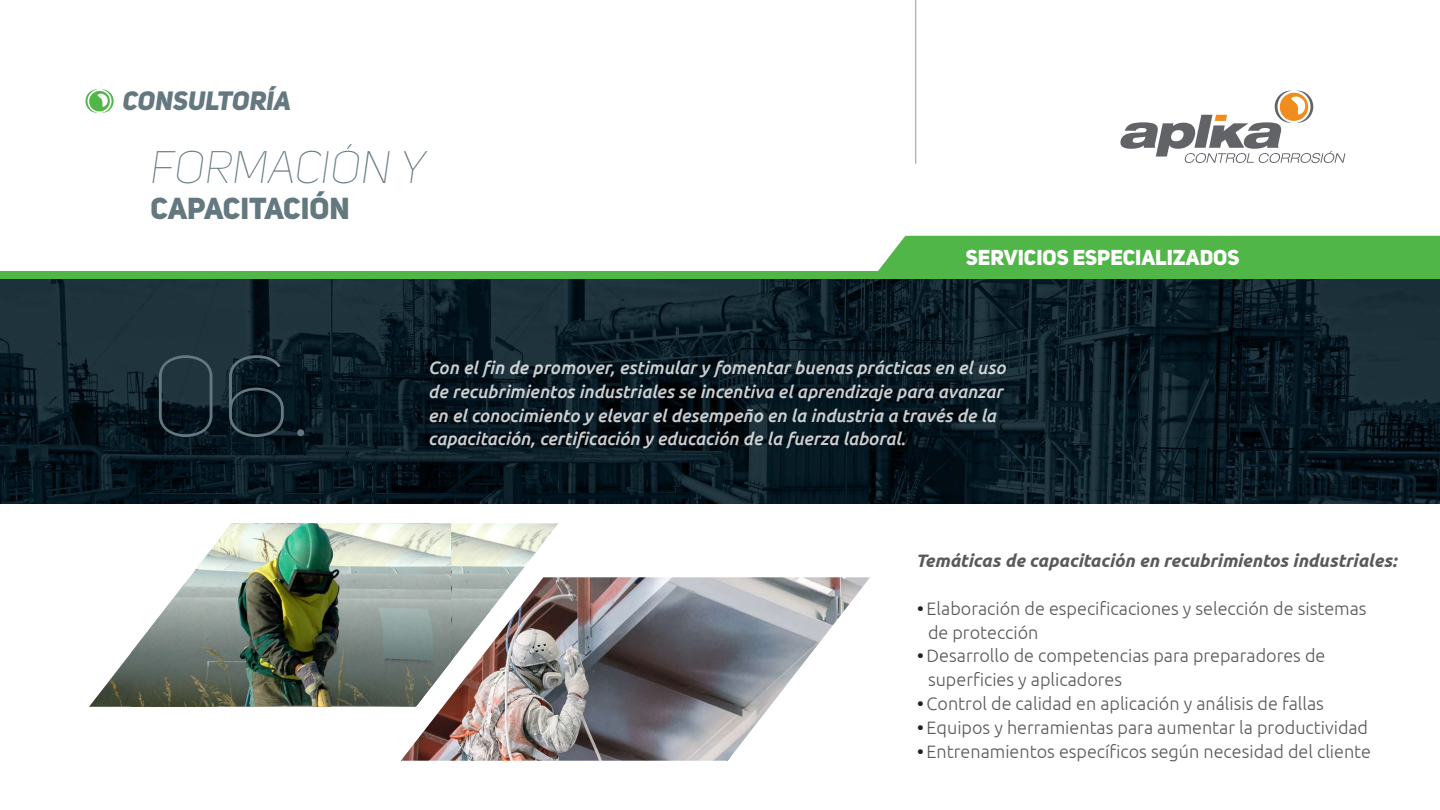
<style>
.page{position:relative;width:1440px;height:810px;background:#fff}
.page>*{position:absolute;margin:0;border:0;box-sizing:border-box;transform-origin:0 0}
.t1{font:112.27px "Uni Sans Thin CAPS";color:#647880}
.t2{font:45px "Uni Sans Thin Italic CAPS";color:#647880}
.t3{font:30px "Uni Sans Heavy CAPS";color:#647880}
.t4{font:26.25px "Uni Sans Heavy Italic CAPS";color:#647880}
.t5{font:21.3px "Uni Sans Heavy CAPS";color:#fff}
.t6{font:300 18px/23.8px "Ubuntu";color:#58595b}
.t7{font:italic 500 18px/23.8px "Ubuntu";color:rgb(255 255 255/.8)}
.t8{font:italic 700 18px "Ubuntu";color:#58595b}
.s1{font-weight:500;font-style:italic;color:#231f20}
</style>
<div class="page">
<img style="left:0;top:279px;width:1440px;height:225px">
<img style="left:451px;top:523px;width:107px;height:54px">
<img style="left:89px;top:523px;width:362px;height:184px">
<img style="left:401px;top:577px;width:469px;height:184px">
<hr style="left:915px;top:0;width:1px;height:164px;background:#a1a3a6">
<svg style="left:1120px;top:91px;width:225px;height:72px"></svg>
<svg style="left:85px;top:89px;width:29px;height:24px"></svg>
<div style="left:878px;top:236px;width:562px;height:35px;background:#50b648"></div>
<div style="left:0;top:271px;width:1440px;height:8px;background:#50b648"></div>
<h3 class="t4" style="left:123px;top:85px;width:170px">CONSULTORÍA</h3>
<h2 class="t2" style="left:151px;top:142px;width:276px">FORMACIÓN Y</h2>
<h3 class="t3" style="left:151px;top:189px;width:201px">CAPACITACIÓN</h3>
<p class="t5" style="left:966px;top:244px;width:275px">SERVICIOS ESPECIALIZADOS</p>
<h1 class="t1" style="left:151px;top:332px;width:164px">06.</h1>
<p class="t7" style="left:428px;top:355px;width:579px">Con el fin de promover, estimular y fomentar buenas prácticas en el uso de recubrimientos industriales se incentiva el aprendizaje para avanzar en el conocimiento y elevar el desempeño en la industria a través de la capacitación, certificación y educación de la fuerza laboral.</p>
<p class="t8" style="left:916px;top:550px;width:482px">Temáticas de capacitación en recubrimientos industriales:</p>
<p class="t6" style="left:928px;top:596px;width:440px;text-indent:-12px"><span class="s1">•</span> Elaboración de especificaciones y selección de sistemas de protección</p>
<p class="t6" style="left:928px;top:644px;width:399px;text-indent:-12px"><span class="s1">•</span> Desarrollo de competencias para preparadores de superficies y aplicadores</p>
<p class="t6" style="left:916px;top:691px;width:410px"><span class="s1">•</span> Control de calidad en aplicación y análisis de fallas</p>
<p class="t6" style="left:916px;top:715px;width:454px"><span class="s1">•</span> Equipos y herramientas para aumentar la productividad</p>
<p class="t6" style="left:916px;top:739px;width:457px"><span class="s1">•</span> Entrenamientos específicos según necesidad del cliente</p>
</div>
